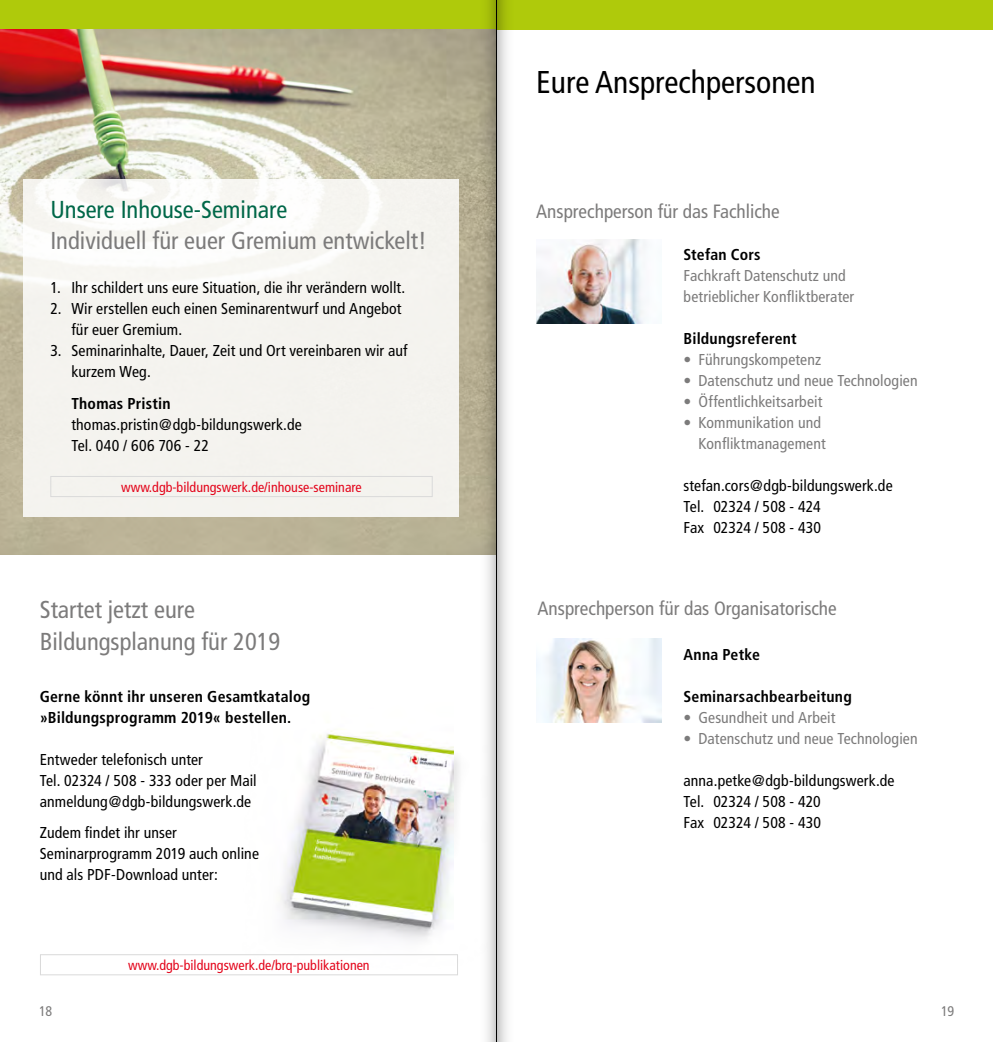
<style>
.page{position:relative;width:993px;height:1042px;background:#fff}
.page>*{position:absolute;margin:0;border:0;box-sizing:border-box;transform-origin:0 0}
.Headline_18_21{font:condensed 31.5px "Frutiger";color:#000}
.Kurzankündigungen_He{font:condensed 24.5px/31.5px "Frutiger";color:#7c7b7b}
.t1{font:condensed 24.5px "Frutiger";color:#006748}
.Unterzeile_Head_11_1{font:condensed 19.25px "Frutiger";color:#7c7b7b}
.Fliestext_9_12{font:condensed 15.75px/21px "Frutiger";letter-spacing:.005em;color:#000}
.Fliestext_9_12-2{font:condensed 15.75px/21px "Frutiger";letter-spacing:.01em;color:#7c7b7b}
.Fließtext_fett_9_12{font:700 condensed 15.75px "Frutiger";letter-spacing:.015em;color:#000}
.Fließtext_fett_9_12-2{font:condensed 15.75px/21px "Frutiger";letter-spacing:.005em;color:#000}
.t2{font:condensed 14px "Frutiger";color:#e3051b}
.t3{font:condensed 14px "Frutiger";color:#7c7b7b}
</style>
<div class="page">
<div style="left:496px;top:0;width:496px;height:30px;background:#afca0b"></div>
<img style="left:536px;top:239px;width:111px;height:84px">
<img style="left:536px;top:638px;width:125px;height:84px">
<div style="left:0;top:0;width:496px;height:30px;background:#afca0b"></div>
<img style="left:0;top:30px;width:471px;height:525px">
<div style="left:23px;top:179px;width:435px;height:338px;background:linear-gradient(to right,#f7f6f2,#f4f3ef)"></div>
<img style="left:280px;top:731px;width:180px;height:209px">
<div style="left:40px;top:954px;width:418px;height:21px;border:1px solid #dadada"></div>
<div style="left:50px;top:476px;width:382px;height:21px;border:1px solid #dadada"></div>
<svg style="left:497px;top:0;width:10px;height:1042px"></svg>
<svg style="left:471px;top:0;width:25px;height:1042px"></svg>
<hr style="left:496px;top:0;width:1px;height:1042px;background:#000">
<p class="t1" style="left:50px;top:195px;width:238px">Unsere Inhouse-Seminare</p>
<p class="Kurzankündigungen_He" style="left:50px;top:225px;width:377px">Individuell für euer Gremium entwickelt!</p>
<p class="Fliestext_9_12" style="left:50px;top:277px;width:356px">1. Ihr schildert uns eure Situation, die ihr verändern wollt.</p>
<p class="Fliestext_9_12" style="left:71px;top:298px;width:331px;text-indent:-21px">2. Wir erstellen euch einen Seminarentwurf und Angebot für euer Gremium.</p>
<p class="Fliestext_9_12" style="left:50px;top:340px;width:358px">3. Seminarinhalte, Dauer, Zeit und Ort vereinbaren wir auf</p>
<p class="Fliestext_9_12" style="left:71px;top:361px;width:81px">kurzem Weg.</p>
<p class="Fließtext_fett_9_12" style="left:71px;top:394px;width:101px">Thomas Pristin</p>
<p class="Fliestext_9_12" style="left:71px;top:414px;width:232px">thomas.pristin@dgb-bildungswerk.de</p>
<p class="Fliestext_9_12" style="left:71px;top:435px;width:139px">Tel. 040 / 606 706 - 22</p>
<p class="t2" style="left:121px;top:479px;width:242px">www.dgb-bildungswerk.de/inhouse-seminare</p>
<p class="Kurzankündigungen_He" style="left:40px;top:594px;width:242px">Startet jetzt eure<br>Bildungsplanung für 2019</p>
<p class="Fließtext_fett_9_12" style="left:40px;top:687px;width:272px">Gerne könnt ihr unseren Gesamtkatalog</p>
<p class="Fließtext_fett_9_12" style="left:40px;top:708px;width:253px">»Bildungsprogramm 2019« bestellen.</p>
<p class="Fliestext_9_12" style="left:40px;top:749px;width:165px">Entweder telefonisch unter</p>
<p class="Fliestext_9_12" style="left:40px;top:770px;width:218px">Tel. 02324 / 508 - 333 oder per Mail</p>
<p class="Fliestext_9_12" style="left:40px;top:791px;width:213px">anmeldung@dgb-bildungswerk.de</p>
<p class="Fließtext_fett_9_12-2" style="left:40px;top:822px;width:221px">Zudem findet ihr unser<br>Seminarprogramm 2019 auch online</p>
<p class="Fließtext_fett_9_12-2" style="left:40px;top:864px;width:180px">und als PDF-Download unter:</p>
<p class="t2" style="left:128px;top:957px;width:243px">www.dgb-bildungswerk.de/brq-publikationen</p>
<p class="Headline_18_21" style="left:536px;top:64px;width:281px">Eure Ansprechpersonen</p>
<p class="Unterzeile_Head_11_1" style="left:536px;top:200px;width:245px">Ansprechperson für das Fachliche</p>
<p class="Fließtext_fett_9_12" style="left:683px;top:245px;width:79px">Stefan Cors</p>
<p class="Fliestext_9_12-2" style="left:683px;top:265px;width:172px">Fachkraft Datenschutz und betrieblicher Konfliktberater</p>
<p class="Fließtext_fett_9_12" style="left:683px;top:329px;width:115px">Bildungsreferent</p>
<p class="Fliestext_9_12-2" style="left:683px;top:349px;width:139px">• Führungskompetenz</p>
<p class="Fliestext_9_12-2" style="left:683px;top:370px;width:235px">• Datenschutz und neue Technologien</p>
<p class="Fliestext_9_12-2" style="left:683px;top:391px;width:140px">• Öffentlichkeitsarbeit</p>
<p class="Fliestext_9_12-2" style="left:683px;top:412px;width:139px">• Kommunikation und</p>
<p class="Fliestext_9_12-2" style="left:698px;top:433px;width:129px">Konfliktmanagement</p>
<p class="Fliestext_9_12" style="left:683px;top:475px;width:210px">stefan.cors@dgb-bildungswerk.de</p>
<p class="Fliestext_9_12" style="left:683px;top:496px;width:138px">Tel. 02324 / 508 - 424</p>
<p class="Fliestext_9_12" style="left:683px;top:517px;width:139px">Fax 02324 / 508 - 430</p>
<p class="Unterzeile_Head_11_1" style="left:537px;top:597px;width:301px">Ansprechperson für das Organisatorische</p>
<p class="Fließtext_fett_9_12" style="left:683px;top:645px;width:78px">Anna Petke</p>
<p class="Fließtext_fett_9_12" style="left:683px;top:687px;width:170px">Seminarsachbearbeitung</p>
<p class="Fliestext_9_12-2" style="left:683px;top:706px;width:153px">• Gesundheit und Arbeit</p>
<p class="Fliestext_9_12-2" style="left:683px;top:727px;width:235px">• Datenschutz und neue Technologien</p>
<p class="Fliestext_9_12" style="left:683px;top:769px;width:212px">anna.petke@dgb-bildungswerk.de</p>
<p class="Fliestext_9_12" style="left:683px;top:790px;width:139px">Tel. 02324 / 508 - 420</p>
<p class="Fliestext_9_12" style="left:683px;top:811px;width:139px">Fax 02324 / 508 - 430</p>
<p class="t3" style="left:39px;top:1003px;width:14px">18</p>
<p class="t3" style="left:940px;top:1003px;width:14px">19</p>
</div>
